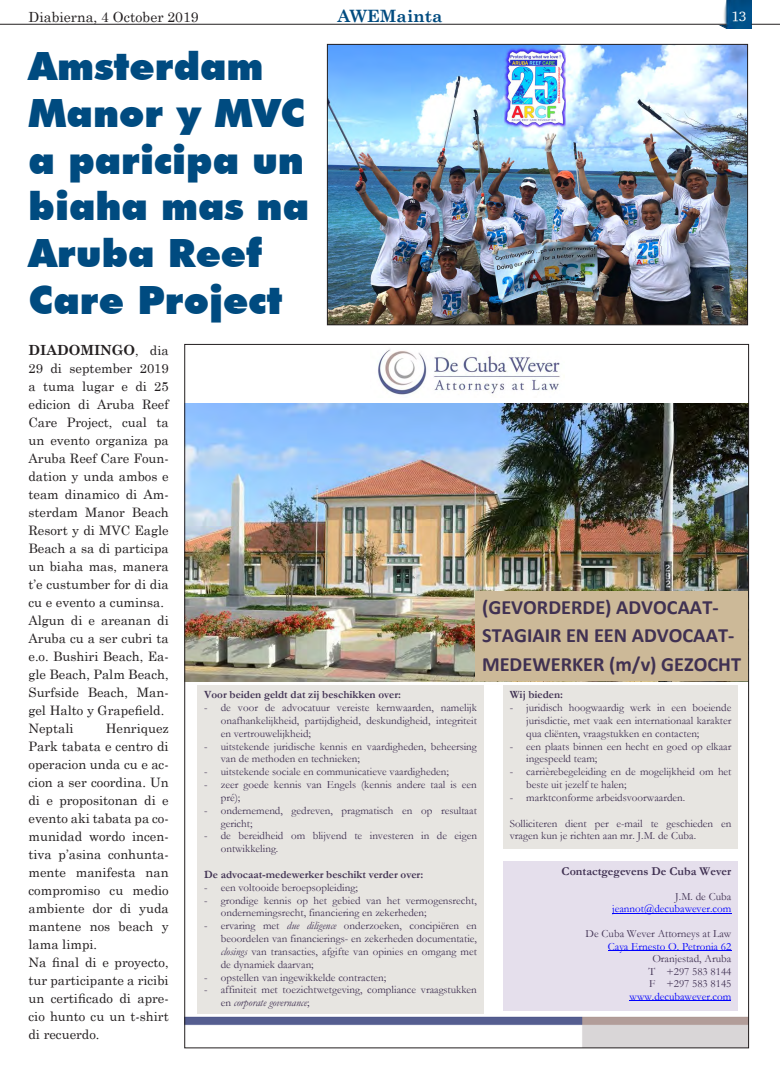
<style>
.page{position:relative;width:780px;height:1078px;background:#fff}
.page>*{position:absolute;margin:0;border:0;box-sizing:border-box;transform-origin:0 0}
.No_Spacing{font:900 38.9px/46.7px "Futura BT";color:#004b80}
.t1{font:700 20.3px/28.5px "Calibri";color:#403152}
.Body_Text_14{font:700 17px "Century Schoolbook";color:#004b80}
.Body_Text_14-2{font:14px "Century Schoolbook";color:#231f20}
.Body_Text_14-3{font:700 14px "Century Schoolbook";color:#231f20}
.t2{font:14px "Charter ITCTT";color:#fff}
.Body_Text_14-4{font:13px/18px "Century Schoolbook";color:#231f20;text-align:justify}
.t3{font:700 12px "Garamond";letter-spacing:.005em;color:#403152}
.t4{font:11.1px/12.8px "Garamond";color:#403152}
.t5{font:700 11.1px "Garamond";color:#403152}
.t6{font:11.1px/12.4px "Garamond";color:#00f;text-align:right}
.s1{font-weight:400;font-size:13px}
.s2{font-style:italic}
.s3{color:#403152}
.s4{color:#00f}
</style>
<div class="page">
<img style="left:718px;top:0;width:33px;height:28px">
<svg style="left:751px;top:24px;width:29px;height:1px"></svg>
<hr style="left:0;top:24px;width:726px;height:1px;background:#231f20">
<img style="left:378px;top:349px;width:182px;height:46px">
<img style="left:186px;top:1003px;width:560px;height:42px">
<img style="left:186px;top:403px;width:560px;height:278px">
<div style="left:197px;top:685px;width:286px;height:328px;background:#e7e5e1"></div>
<div style="left:503px;top:860px;width:235px;height:150px;background:#e5dfec"></div>
<hr style="left:612px;top:913px;width:119px;height:1px;background:#00f">
<hr style="left:607px;top:950px;width:124px;height:1px;background:#00f">
<hr style="left:629px;top:1000px;width:102px;height:1px;background:#00f">
<div style="left:475px;top:591px;width:273px;height:90px;background:#ccb998"></div>
<div style="left:503px;top:685px;width:235px;height:164px;background:#e7e5e1"></div>
<img style="left:329px;top:46px;width:416px;height:277px">
<div style="left:327px;top:44px;width:420px;height:281px;border:1px solid #231f20"></div>
<p class="Body_Text_14-2" style="left:29px;top:5px;width:171px">Diabierna, 4 October 2019</p>
<p class="Body_Text_14" style="left:337px;top:3px;width:107px">AWEMainta</p>
<p class="t2" style="left:731px;top:7px;width:17px">13</p>
<p class="No_Spacing" style="left:29px;top:43px;width:282px">Amsterdam<br>Manor y MVC a paricipa un biaha mas na<br>Aruba Reef<br>Care Project</p>
<p class="Body_Text_14-3" style="left:28px;top:338px;width:142px">DIADOMINGO<span class="s1">, dia</span></p>
<p class="Body_Text_14-4" style="left:28px;top:357px;width:142px">29 di september 2019 a tuma lugar e di 25 edicion di Aruba Reef Care Project, cual ta un evento organiza pa Aruba Reef Care Foun&shy;dation y unda ambos e team dinamico di Am&shy;sterdam Manor Beach Resort y di MVC Eagle Beach a sa di participa un biaha mas, manera t’e custumber for di dia cu e evento a cuminsa.</p>
<p class="Body_Text_14-4" style="left:28px;top:610px;width:142px">Algun di e areanan di Aruba cu a ser cubri ta e.o. Bushiri Beach, Ea&shy;gle Beach, Palm Beach, Surfside Beach, Man&shy;gel Halto y Grapefield.</p>
<p class="Body_Text_14-4" style="left:28px;top:718px;width:47px">Neptali</p>
<p class="Body_Text_14-4" style="left:28px;top:718px;width:142px;text-indent:77px">Henriquez Park tabata e centro di operacion unda cu e ac&shy;cion a ser coordina. Un di e propositonan di e evento aki tabata pa co&shy;munidad wordo incen&shy;tiva p’asina conhunta&shy;mente manifesta nan compromiso cu medio ambiente dor di yuda mantene nos beach y lama limpi.</p>
<p class="Body_Text_14-4" style="left:28px;top:952px;width:142px">Na final di e proyecto, tur participante a ricibi un certificado di apre&shy;cio hunto cu un t-shirt di recuerdo.</p>
<p class="t1" style="left:482px;top:592px;width:260px">(GEVORDERDE) ADVOCAAT-<br>STAGIAIR EN EEN ADVOCAAT-<br>MEDEWERKER (m/v) GEZOCHT</p>
<p class="t5" style="left:509px;top:687px;width:55px">Wij bieden:</p>
<p class="t4" style="left:526px;top:700px;width:207px;text-align:justify;text-indent:-17px">- juridisch hoogwaardig werk in een boeiende jurisdictie, met vaak een internationaal karakter qua cliënten, vraagstukken en contacten;</p>
<p class="t4" style="left:526px;top:739px;width:207px;text-indent:-17px">- een plaats binnen een hecht en goed op elkaar ingespeeld team;</p>
<p class="t4" style="left:526px;top:765px;width:207px;text-indent:-17px">- carrièrebegeleiding en de mogelijkheid om het beste uit jezelf te halen;</p>
<p class="t4" style="left:509px;top:790px;width:177px">- marktconforme arbeidsvoorwaarden.</p>
<p class="t4" style="left:509px;top:816px;width:223px">Solliciteren dient per e-mail te geschieden en vragen kun je richten aan mr. J.M. de Cuba.</p>
<p class="t5" style="left:204px;top:687px;width:198px">Voor beiden geldt dat zij beschikken over:</p>
<p class="t4" style="left:221px;top:700px;width:258px;text-align:justify;text-indent:-17px">- de voor de advocatuur vereiste kernwaarden, namelijk onafhankelijkheid, partijdigheid, deskundigheid, integriteit en vertrouwelijkheid;</p>
<p class="t4" style="left:221px;top:739px;width:258px;text-indent:-17px">- uitstekende juridische kennis en vaardigheden, beheersing van de methoden en technieken;</p>
<p class="t4" style="left:204px;top:765px;width:246px">- uitstekende sociale en communicatieve vaardigheden;</p>
<p class="t4" style="left:221px;top:777px;width:258px;text-indent:-17px">- zeer goede kennis van Engels (kennis andere taal is een pré);</p>
<p class="t4" style="left:221px;top:803px;width:258px;text-indent:-17px">- ondernemend, gedreven, pragmatisch en op resultaat gericht;</p>
<p class="t4" style="left:221px;top:829px;width:258px;text-indent:-17px">- de bereidheid om blijvend te investeren in de eigen ontwikkeling.</p>
<p class="t5" style="left:204px;top:866px;width:221px">De advocaat-medewerker beschikt verder over:</p>
<p class="t4" style="left:204px;top:880px;width:155px">- een voltooide beroepsopleiding;</p>
<p class="t4" style="left:221px;top:893px;width:257px;text-indent:-17px">- grondige kennis op het gebied van het vermogensrecht, ondernemingsrecht, financiering en zekerheden;</p>
<p class="t4" style="left:221px;top:918px;width:258px;text-align:justify;text-indent:-17px">- ervaring met <span class="s2">due diligence</span> onderzoeken, concipiëren en beoordelen van financierings- en zekerheden documentatie, <span class="s2">closings</span> van transacties, afgifte van opinies en omgang met de dynamiek daarvan;</p>
<p class="t4" style="left:204px;top:970px;width:184px">- opstellen van ingewikkelde contracten;</p>
<p class="t4" style="left:221px;top:982px;width:258px;text-indent:-17px">- affiniteit met toezichtwetgeving, compliance vraagstukken en <span class="s2">corporate governance</span>;</p>
<p class="t3" style="left:561px;top:862px;width:171px">Contactgegevens De Cuba Wever</p>
<p class="t6" style="left:612px;top:889px;width:121px"><span class="s3">J.M. de Cuba </span>jeannot@decubawever.com</p>
<p class="t4" style="left:585px;top:927px;width:147px;line-height:12.5px;text-align:right">De Cuba Wever Attorneys at Law<br><span class="s4">Caya Ernesto O. Petronia 62<br></span>Oranjestad, Aruba<br>T +297 583 8144<br>F +297 583 8145 <span class="s4">www.decubawever.com</span></p>
</div>
